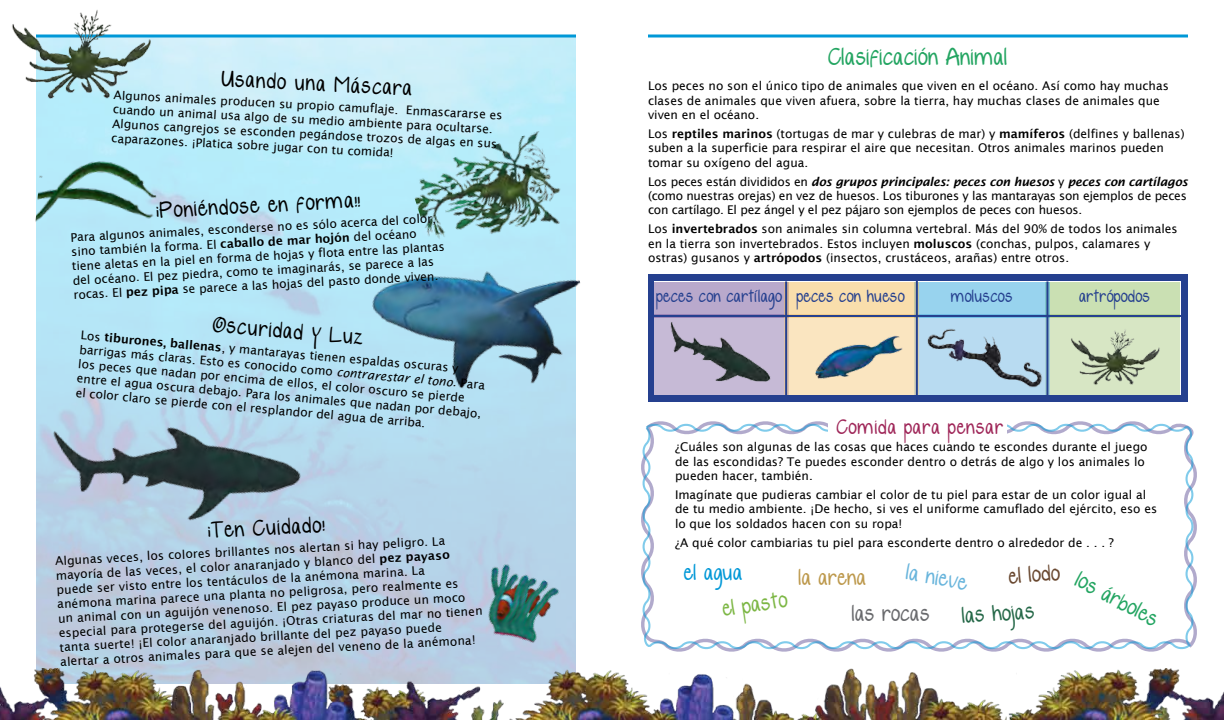
<style>
.page{position:relative;width:1224px;height:720px;background:#fff}
.page>*{position:absolute;margin:0;border:0;box-sizing:border-box;transform-origin:0 0}
.t1{font:14px "yelly";letter-spacing:.05em;color:#24a562}
.t2{font:13px "yelly";color:#000}
.t3{font:13px "yelly";color:#24a562}
.t4{font:13px "yelly";color:#256848}
.t5{font:13px "yelly";letter-spacing:.05em;color:#696a6d}
.t6{font:13px "yelly";color:#7db745}
.t7{font:13px "yelly";letter-spacing:.05em;color:#bd994d}
.t8{font:13px "yelly";color:#69b5dc}
.t9{font:13px "yelly";letter-spacing:.05em;color:#0098d7}
.t10{font:13px "yelly";color:#694830}
.t11{font:12px/14.4px "Lucida Sans";color:#000}
.t12{font:12px "yelly";letter-spacing:.09em;color:#9f2759}
.t13{font:10px "yelly";letter-spacing:.05em;color:#25408f}
.s1{font-weight:600}
.s2{font-style:italic}
.s3{font-weight:600;font-style:italic}
</style>
<div class="page">
<svg style="left:153px;top:34px;width:423px;height:4px"></svg>
<svg style="left:648px;top:34px;width:540px;height:4px"></svg>
<img style="left:366px;top:231px;width:215px;height:193px">
<img style="left:458px;top:550px;width:109px;height:107px">
<img style="left:0;top:668px;width:1224px;height:52px">
<div style="left:648px;top:274px;width:540px;height:128px;background:#25408f"></div>
<img style="left:407px;top:130px;width:164px;height:133px">
<img style="left:35px;top:153px;width:129px;height:100px">
<img style="left:12px;top:10px;width:141px;height:93px">
<img style="left:46px;top:352px;width:266px;height:214px">
<div style="left:654px;top:314px;width:135px;height:81px;background:#c6bad6"></div>
<div style="left:1045px;top:314px;width:135px;height:81px;background:#d7e6c4"></div>
<svg style="left:919px;top:318px;width:131px;height:77px;fill:#b8dbf1"></svg>
<div style="left:784px;top:314px;width:135px;height:81px;background:#fae5c0"></div>
<div style="left:654px;top:282px;width:135px;height:36px;background:#b9a9cc"></div>
<div style="left:1045px;top:282px;width:135px;height:36px;background:#cae0b3"></div>
<div style="left:915px;top:282px;width:135px;height:36px;background:#98d3ee"></div>
<svg style="left:784px;top:282px;width:135px;height:36px;fill:#f9deac"></svg>
<hr style="left:785px;top:281px;width:2px;height:116px;background:#25408f">
<hr style="left:916px;top:281px;width:2px;height:115px;background:#25408f">
<hr style="left:1046px;top:281px;width:2px;height:116px;background:#25408f">
<hr style="left:652px;top:315px;width:532px;height:2px;background:#25408f">
<img style="left:926px;top:326px;width:119px;height:64px">
<img style="left:815px;top:335px;width:88px;height:44px">
<img style="left:1071px;top:329px;width:89px;height:56px">
<img style="left:670px;top:322px;width:101px;height:60px">
<svg style="left:641px;top:421px;width:556px;height:231px"></svg>
<svg style="left:642px;top:423px;width:552px;height:227px"></svg>
<div style="left:829px;top:414px;width:178px;height:34px;background:#fff"></div>
<p class="t2" style="left:222px;top:74px;width:192px;rotate:3deg">Usando una Máscara</p>
<p class="t11" style="left:114px;top:88px;width:391px;rotate:3deg">Algunos animales producen su propio camuflaje. Enmascararse es cuando un animal usa algo de su medio ambiente para ocultarse.<br>Algunos cangrejos se esconden pegándose trozos de algas en sus caparazones. ¡Platica sobre jugar con tu comida!</p>
<p class="t2" style="left:157px;top:206px;width:205px;rotate:-3deg">¡Poniéndose en forma!!</p>
<p class="t11" style="left:70px;top:230px;width:374px;rotate:-3deg">Para algunos animales, esconderse no es sólo acerca del color, sino también la forma. El <span class="s1">caballo de mar hojón</span> del océano tiene aletas en la piel en forma de hojas y flota entre las plantas del océano. El pez piedra, como te imaginarás, se parece a las rocas. El <span class="s1">pez pipa</span> se parece a las hojas del pasto donde viven.</p>
<p class="t2" style="left:213px;top:320px;width:152px;rotate:5deg">Oscuridad y Luz</p>
<p class="t11" style="left:81px;top:328px;width:409px;rotate:5deg">Los <span class="s1">tiburones, ballenas</span>, y mantarayas tienen espaldas oscuras y barrigas más claras. Esto es conocido como <span class="s2">contrarestar el tono.</span> Para los peces que nadan por encima de ellos, el color oscuro se pierde entre el agua oscura debajo. Para los animales que nadan por debajo, el color claro se pierde con el resplandor del agua de arriba.</p>
<p class="t2" style="left:208px;top:526px;width:118px;rotate:-3deg">¡Ten Cuidado!</p>
<p class="t11" style="left:55px;top:554px;width:426px;rotate:-3deg">Algunas veces, los colores brillantes nos alertan si hay peligro. La mayoría de las veces, el color anaranjado y blanco del <span class="s1">pez payaso </span>puede ser visto entre los tentáculos de la anémona marina. La anémona marina parece una planta no peligrosa, pero realmente es<br>un animal con un aguijón venenoso. El pez payaso produce un moco especial para protegerse del aguijón. ¡Otras criaturas del mar no tienen tanta suerte! ¡El color anaranjado brillante del pez payaso puede alertar a otros animales para que se alejen del veneno de la anémona!</p>
<p class="t1" style="left:828px;top:52px;width:181px">Clasificación Animal</p>
<p class="t11" style="left:648px;top:79px;width:522px">Los peces no son el único tipo de animales que viven en el océano. Así como hay muchas clases de animales que viven afuera, sobre la tierra, hay muchas clases de animales que viven en el océano.</p>
<p class="t11" style="left:648px;top:126px;width:538px">Los <span class="s1">reptiles marinos</span> (tortugas de mar y culebras de mar) y <span class="s1">mamíferos</span> (delfines y ballenas) suben a la superficie para respirar el aire que necesitan. Otros animales marinos pueden tomar su oxígeno del agua.</p>
<p class="t11" style="left:648px;top:174px;width:541px;text-align:justify">Los peces están divididos en <span class="s3">dos grupos principales: peces con huesos</span> y <span class="s3">peces con cartílagos </span>(como nuestras orejas) en vez de huesos. Los tiburones y las mantarayas son ejemplos de peces con cartílago. El pez ángel y el pez pájaro son ejemplos de peces con huesos.</p>
<p class="t11" style="left:648px;top:222px;width:531px">Los <span class="s1">invertebrados</span> son animales sin columna vertebral. Más del 90% de todos los animales en la tierra son invertebrados. Estos incluyen <span class="s1">moluscos</span> (conchas, pulpos, calamares y ostras) gusanos y <span class="s1">artrópodos</span> (insectos, crustáceos, arañas) entre otros.</p>
<p class="t13" style="left:657px;top:293px;width:127px">peces con cartílago</p>
<p class="t13" style="left:797px;top:293px;width:109px">peces con hueso</p>
<p class="t13" style="left:951px;top:293px;width:63px">moluscos</p>
<p class="t13" style="left:1079px;top:293px;width:72px">artrópodos</p>
<p class="t12" style="left:837px;top:423px;width:168px">Comida para pensar</p>
<p class="t11" style="left:675px;top:440px;width:474px">¿Cuáles son algunas de las cosas que haces cuando te escondes durante el juego de las escondidas? Te puedes esconder dentro o detrás de algo y los animales lo pueden hacer, también.</p>
<p class="t11" style="left:675px;top:487px;width:484px">Imagínate que pudieras cambiar el color de tu piel para estar de un color igual al de tu medio ambiente. ¡De hecho, si ves el uniforme camuflado del ejército, eso es lo que los soldados hacen con su ropa!</p>
<p class="t11" style="left:675px;top:535px;width:441px">¿A qué color cambiarias tu piel para esconderte dentro o alrededor de . . . ?</p>
<p class="t9" style="left:684px;top:568px;width:60px">el agua</p>
<p class="t6" style="left:722px;top:604px;width:67px;rotate:-8deg">el pasto</p>
<p class="t7" style="left:799px;top:573px;width:69px">la arena</p>
<p class="t8" style="left:908px;top:568px;width:63px;rotate:10deg">la nieve</p>
<p class="t10" style="left:1009px;top:571px;width:53px;rotate:-4deg">el lodo</p>
<p class="t4" style="left:962px;top:611px;width:74px;rotate:-4deg">las hojas</p>
<p class="t3" style="left:1079px;top:574px;width:92px;rotate:28deg">los árboles</p>
<p class="t5" style="left:852px;top:609px;width:79px">las rocas</p>
</div>
